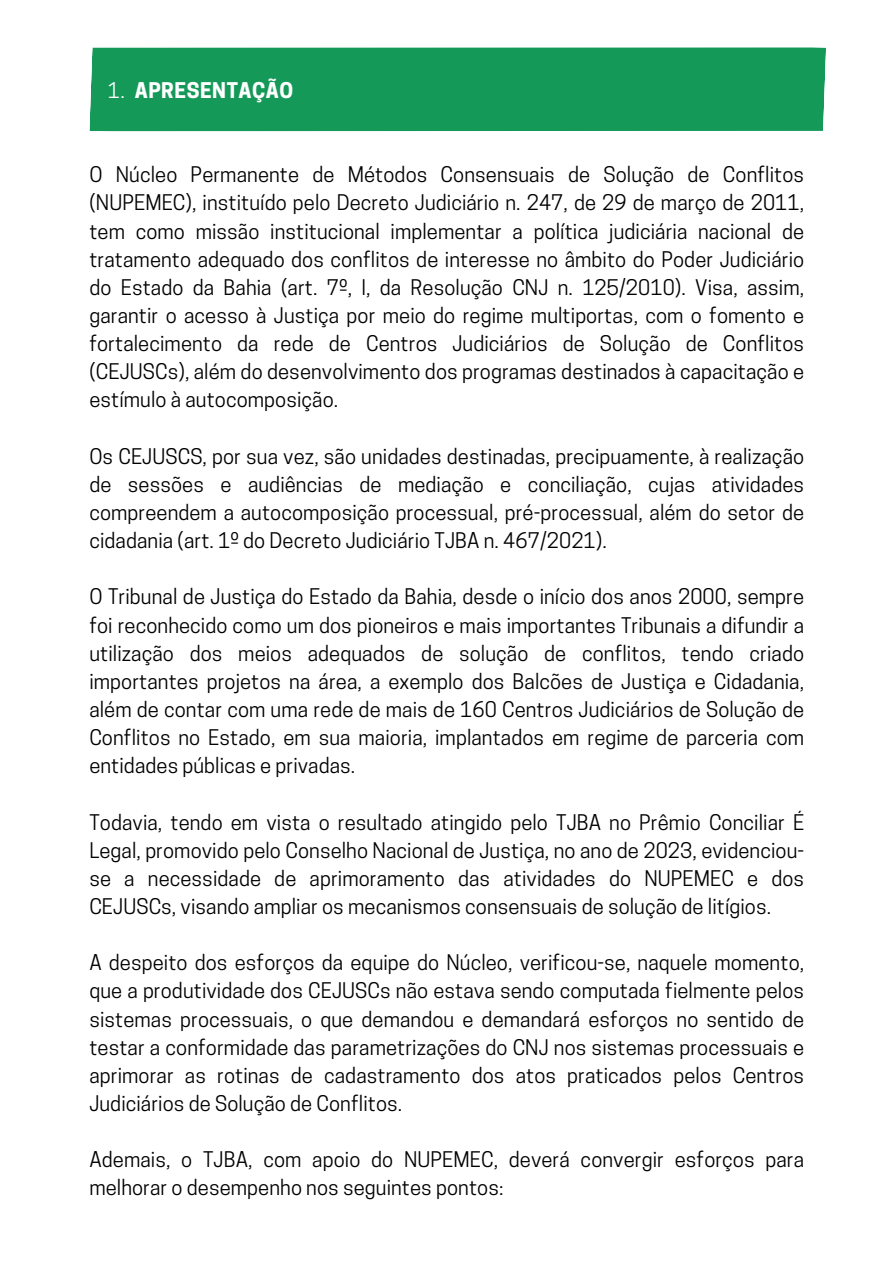
<style>
.page{position:relative;width:894px;height:1264px;background:#fff}
.page>*{position:absolute;margin:0;border:0;box-sizing:border-box;transform-origin:0 0}
.t1{font:700 20.4px "Cooper Hewitt";letter-spacing:.025em;color:#fff}
.t2{font:20.4px "Cooper Hewitt";color:#fff}
.t3{font:20.25px/28.2px "Cooper Hewitt";letter-spacing:.005em;color:#000;text-align:justify}
</style>
<div class="page">
<div style="left:89px;top:47px;width:736px;height:84px;background:#159959"></div>
<h1 class="t2" style="left:108px;top:83px;width:19px">1.</h1>
<p class="t1" style="left:135px;top:83px;width:160px">APRESENTAÇÃO</p>
<p class="t3" style="left:89px;top:163px;width:716px">O Núcleo Permanente de Métodos Consensuais de Solução de Conflitos (NUPEMEC), instituído pelo Decreto Judiciário n. 247, de 29 de março de 2011, tem como missão institucional implementar a política judiciária nacional de</p>
<p class="t3" style="left:89px;top:247px;width:716px">tratamento adequado dos conflitos de interesse no âmbito do Poder Judiciário do Estado da Bahia (art. 7º, I, da Resolução CNJ n. 125/2010). Visa, assim, garantir o acesso à Justiça por meio do regime multiportas, com o fomento e fortalecimento da rede de Centros Judiciários de Solução de Conflitos (CEJUSCs), além do desenvolvimento dos programas destinados à capacitação e estímulo à autocomposição.</p>
<p class="t3" style="left:89px;top:444px;width:716px">Os CEJUSCS, por sua vez, são unidades destinadas, precipuamente, à realização de sessões e audiências de mediação e conciliação, cujas atividades compreendem a autocomposição processual, pré-processual, além do setor de</p>
<p class="t3" style="left:89px;top:529px;width:518px">cidadania (art. 1º do Decreto Judiciário TJBA n. 467/2021).</p>
<p class="t3" style="left:89px;top:585px;width:716px">O Tribunal de Justiça do Estado da Bahia, desde o início dos anos 2000, sempre foi reconhecido como um dos pioneiros e mais importantes Tribunais a difundir a utilização dos meios adequados de solução de conflitos, tendo criado</p>
<p class="t3" style="left:89px;top:669px;width:716px">importantes projetos na área, a exemplo dos Balcões de Justiça e Cidadania, além de contar com uma rede de mais de 160 Centros Judiciários de Solução de Conflitos no Estado, em sua maioria, implantados em regime de parceria com entidades públicas e privadas.</p>
<p class="t3" style="left:89px;top:810px;width:716px">Todavia, tendo em vista o resultado atingido pelo TJBA no Prêmio Conciliar É Legal, promovido pelo Conselho Nacional de Justiça, no ano de 2023, evidenciou&shy;se a necessidade de aprimoramento das atividades do NUPEMEC e dos</p>
<p class="t3" style="left:89px;top:894px;width:683px">CEJUSCs, visando ampliar os mecanismos consensuais de solução de litígios.</p>
<p class="t3" style="left:89px;top:951px;width:716px">A despeito dos esforços da equipe do Núcleo, verificou-se, naquele momento, que a produtividade dos CEJUSCs não estava sendo computada fielmente pelos sistemas processuais, o que demandou e demandará esforços no sentido de</p>
<p class="t3" style="left:89px;top:1035px;width:716px">testar a conformidade das parametrizações do CNJ nos sistemas processuais e aprimorar as rotinas de cadastramento dos atos praticados pelos Centros Judiciários de Solução de Conflitos.</p>
<p class="t3" style="left:89px;top:1147px;width:716px">Ademais, o TJBA, com apoio do NUPEMEC, deverá convergir esforços para melhorar o desempenho nos seguintes pontos:</p>
</div>
